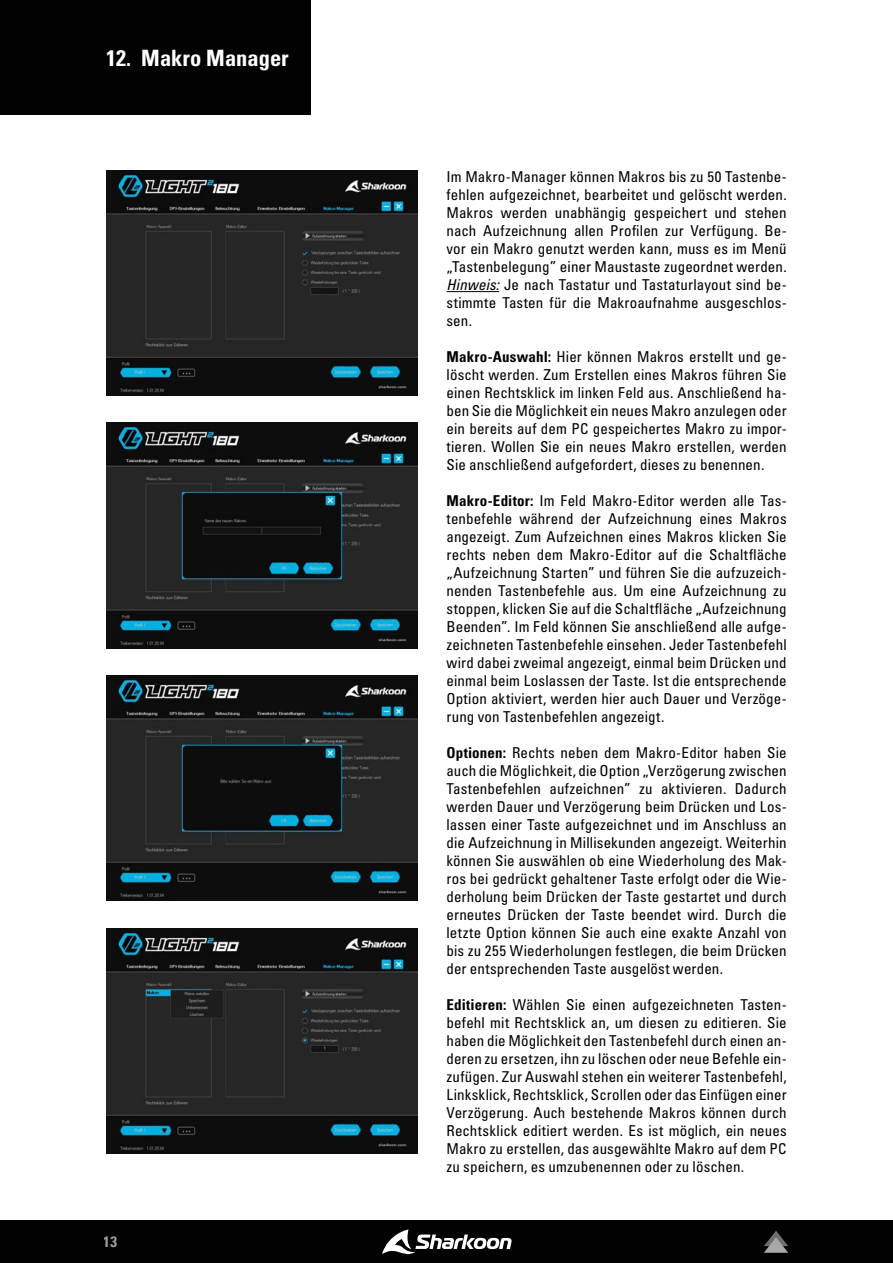
<style>
.page{position:relative;width:893px;height:1263px;background:#fff}
.page>*{position:absolute;margin:0;border:0;box-sizing:border-box;transform-origin:0 0}
.t1{font:22.5px "Univers LTCYR 67 Bold Cond";color:#fff}
.t2{font:condensed 15px/18px "Univers LTCYR 57";letter-spacing:.005em;color:#000;text-align:justify}
.t3{font:15px "Univers LTCYR 67 Bold Cond";color:#e3e3e3}
.s1{font-family:"Univers LTCYR 57 Condensed Obl";font-stretch:normal}
.s2{font-family:"Univers LTCYR 67 Bold Cond";font-stretch:normal}
</style>
<div class="page">
<div style="left:0;top:1220px;width:893px;height:43px;background:#020203"></div>
<svg style="left:764px;top:1231px;width:24px;height:22px"></svg>
<svg style="left:382px;top:1229px;width:130px;height:26px"></svg>
<img style="left:106px;top:170px;width:312px;height:225px">
<img style="left:106px;top:423px;width:312px;height:225px">
<img style="left:106px;top:675px;width:312px;height:226px">
<img style="left:106px;top:928px;width:312px;height:225px">
<div style="left:0;top:0;width:310px;height:115px;background:#020203"></div>
<hr style="left:446px;top:291px;width:53px;height:1px;background:#000">
<h1 class="t1" style="left:106px;top:44px;width:184px">12. Makro Manager</h1>
<p class="t3" style="left:104px;top:1232px;width:15px">13</p>
<p class="t2" style="left:446px;top:167px;width:342px">Im Makro-Manager können Makros bis zu 50 Tastenbe&shy;fehlen aufgezeichnet, bearbeitet und gelöscht werden.<br>Makros werden unabhängig gespeichert und stehen nach Aufzeichnung allen Profilen zur Verfügung. Be&shy;vor ein Makro genutzt werden kann, muss es im Menü „Tastenbelegung” einer Maustaste zugeordnet werden.<br><span class="s1">Hinweis:</span> Je nach Tastatur und Tastaturlayout sind be&shy;stimmte Tasten für die Makroaufnahme ausgeschlos&shy;sen.</p>
<p class="t2" style="left:446px;top:347px;width:342px"><span class="s2">Makro-Auswahl:</span> Hier können Makros erstellt und ge&shy;löscht werden. Zum Erstellen eines Makros führen Sie einen Rechtsklick im linken Feld aus. Anschließend ha&shy;ben Sie die Möglichkeit ein neues Makro anzulegen oder ein bereits auf dem PC gespeichertes Makro zu impor&shy;tieren. Wollen Sie ein neues Makro erstellen, werden Sie anschließend aufgefordert, dieses zu benennen.</p>
<p class="t2" style="left:446px;top:491px;width:342px"><span class="s2">Makro-Editor:</span> Im Feld Makro-Editor werden alle Tas&shy;tenbefehle während der Aufzeichnung eines Makros angezeigt. Zum Aufzeichnen eines Makros klicken Sie rechts neben dem Makro-Editor auf die Schaltfläche „Aufzeichnung Starten” und führen Sie die aufzuzeich&shy;nenden Tastenbefehle aus. Um eine Aufzeichnung zu stoppen, klicken Sie auf die Schaltfläche „Aufzeichnung Beenden”. Im Feld können Sie anschließend alle aufge&shy;zeichneten Tastenbefehle einsehen. Jeder Tastenbefehl wird dabei zweimal angezeigt, einmal beim Drücken und einmal beim Loslassen der Taste. Ist die entsprechende Option aktiviert, werden hier auch Dauer und Verzöge&shy;rung von Tastenbefehlen angezeigt.</p>
<p class="t2" style="left:446px;top:743px;width:342px"><span class="s2">Optionen:</span> Rechts neben dem Makro-Editor haben Sie auch die Möglichkeit, die Option „Verzögerung zwischen Tastenbefehlen aufzeichnen” zu aktivieren. Dadurch werden Dauer und Verzögerung beim Drücken und Los&shy;lassen einer Taste aufgezeichnet und im Anschluss an die Aufzeichnung in Millisekunden angezeigt. Weiterhin können Sie auswählen ob eine Wiederholung des Mak&shy;ros bei gedrückt gehaltener Taste erfolgt oder die Wie&shy;derholung beim Drücken der Taste gestartet und durch erneutes Drücken der Taste beendet wird. Durch die letzte Option können Sie auch eine exakte Anzahl von bis zu 255 Wiederholungen festlegen, die beim Drücken der entsprechenden Taste ausgelöst werden.</p>
<p class="t2" style="left:446px;top:995px;width:342px"><span class="s2">Editieren:</span> Wählen Sie einen aufgezeichneten Tasten&shy;befehl mit Rechtsklick an, um diesen zu editieren. Sie haben die Möglichkeit den Tastenbefehl durch einen an&shy;deren zu ersetzen, ihn zu löschen oder neue Befehle ein&shy;zufügen. Zur Auswahl stehen ein weiterer Tastenbefehl, Linksklick, Rechtsklick, Scrollen oder das Einfügen einer Verzögerung. Auch bestehende Makros können durch Rechtsklick editiert werden. Es ist möglich, ein neues Makro zu erstellen, das ausgewählte Makro auf dem PC zu speichern, es umzubenennen oder zu löschen.</p>
</div>
